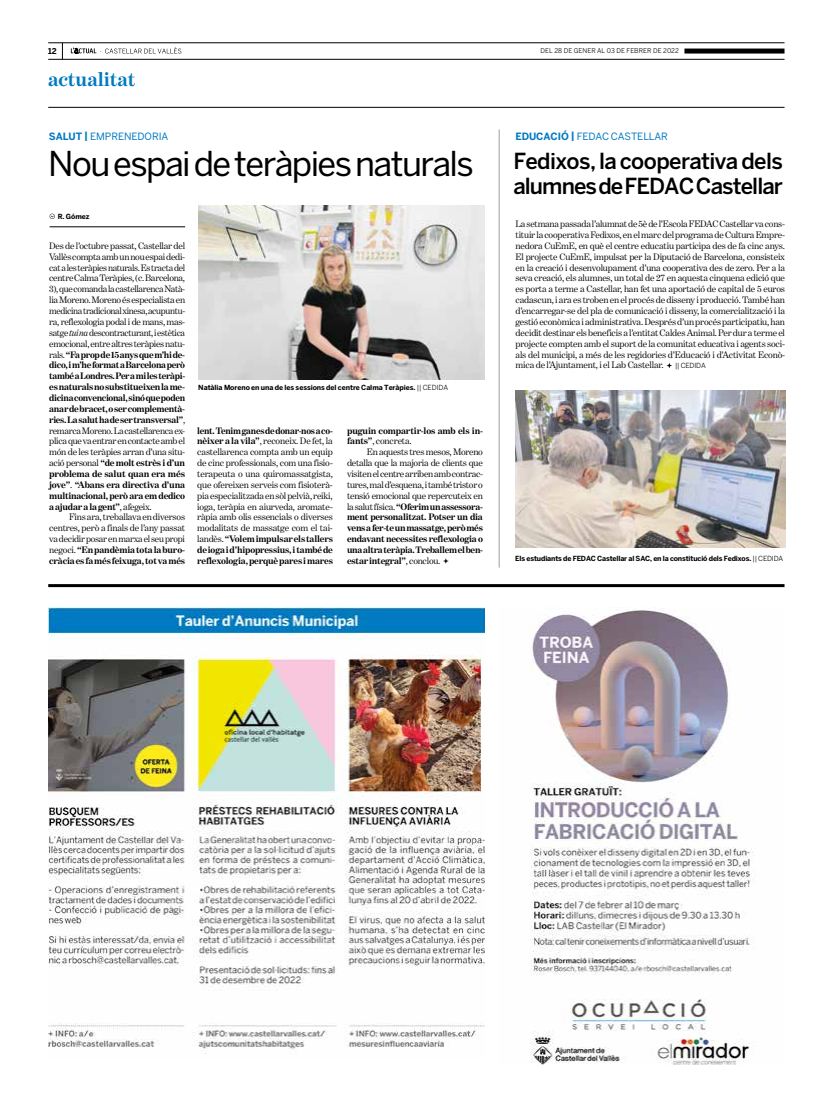
<style>
.page{position:relative;width:820px;height:1106px;background:#fff}
.page>*{position:absolute;margin:0;border:0;box-sizing:border-box;transform-origin:0 0}
.t1{font:34px "Benton Sans";letter-spacing:-.045em;color:#000}
.t2{font:500 22px/25px "Benton Sans";letter-spacing:-.03em;color:#000}
.t3{font:700 20px "Benton Modern One";letter-spacing:-.005em;color:#007ac2}
.t4{font:10px "Benton Sans";letter-spacing:-.005em;color:#007ac2}
.t5{font:9.5px/10.9px "Benton Modern One";letter-spacing:-.025em;color:#000;text-align:justify}
.t6{font:700 9.5px/10.9px "Benton Modern One";letter-spacing:-.015em;color:#000}
.t7{font:700 8px "Benton Sans";color:#000}
.t8{font:700 7px "Benton Sans";letter-spacing:-.02em;color:#000}
.t9{font:6.5px "Benton Sans";letter-spacing:.005em;color:#000}
.s1{font-weight:700}
.s2{font-style:italic}
.s3{font-weight:400}
.s4{font-family:"Benton Sans";font-size:7px}
</style>
<div class="page">
<svg style="left:62px;top:44px;width:1px;height:15px"></svg>
<hr style="left:48px;top:107px;width:736px;height:1px;background:#000">
<hr style="left:48px;top:43px;width:736px;height:1px;background:#000">
<hr style="left:48px;top:59px;width:736px;height:1px;background:#000">
<div style="left:684px;top:49px;width:100px;height:5px;background:#000"></div>
<svg style="left:71px;top:47px;width:110px;height:7px"></svg>
<hr style="left:48px;top:584px;width:736px;height:3px;background:#000">
<img style="left:199px;top:205px;width:286px;height:174px">
<svg style="left:50px;top:214px;width:5px;height:5px"></svg>
<hr style="left:50px;top:226px;width:135px;height:1px;background:#000">
<svg style="left:443px;top:558px;width:5px;height:6px"></svg>
<hr style="left:498px;top:129px;width:1px;height:438px;background:#9d9d9c">
<svg style="left:666px;top:363px;width:6px;height:5px"></svg>
<img style="left:515px;top:390px;width:269px;height:157px">
<img style="left:48px;top:607px;width:436px;height:447px">
<img style="left:530px;top:609px;width:225px;height:455px">
<p class="t7" style="left:48px;top:46px;width:10px">12</p>
<p class="t9" style="left:540px;top:47px;width:140px">DEL 28 DE GENER AL 03 DE FEBRER DE 2022</p>
<h3 class="t3" style="left:48px;top:68px;width:89px">actualitat</h3>
<p class="t4" style="left:49px;top:131px;width:121px"><span class="s1">SALUT |</span> EMPRENEDORIA</p>
<h1 class="t1" style="left:48px;top:144px;width:427px">Nou espai de teràpies naturals</h1>
<p class="t8" style="left:58px;top:212px;width:33px">R. Gómez</p>
<p class="t5" style="left:49px;top:240px;width:137px">Des de l’octubre passat, Castellar del Vallès compta amb un nou espai dedi&shy;cat a les teràpies naturals. Es tracta del centre Calma Teràpies, (c. Barcelona, 3), que comanda la castellarenca Natà&shy;lia Moreno. Moreno és especialista en medicina tradicional xinesa, acupuntu&shy;ra, reflexologia podal i de mans, mas&shy;satge <span class="s2">tui na</span> descontracturant, i estètica emocional, entre altres teràpies natu&shy;rals. <span class="s1">“Fa prop de 15 anys que m’hi de&shy;dico, i m’he format a Barcelona però també a Londres. Per a mi les teràpi&shy;es naturals no substitueixen la me&shy;dicina convencional, sinó que poden anar de bracet, o ser complementà&shy;ries. La salut ha de ser transversal”</span>, remarca Moreno. La castellarenca ex&shy;plica que va entrar en contacte amb el món de les teràpies arran d’una situ&shy;ació personal <span class="s1">“de molt estrès i d’un problema de salut quan era més jove”</span>. <span class="s1">“Abans era directiva d’una multinacional, però ara em dedico a ajudar a la gent”</span>, afegeix.</p>
<p class="t5" style="left:49px;top:512px;width:137px;text-indent:20px">Fins ara, treballava en diversos centres, però a finals de l’any passat va decidir posar en marxa el seu propi negoci. <span class="s1">“En pandèmia tota la buro&shy;cràcia es fa més feixuga, tot va més</span></p>
<p class="t8" style="left:198px;top:383px;width:251px">Natàlia Moreno en una de les sessions del centre Calma Teràpies. <span class="s3">|| CEDIDA</span></p>
<p class="t5" style="left:197px;top:425px;width:137px"><span class="s1">lent. Tenim ganes de donar-nos a co&shy;nèixer a la vila”</span>, reconeix. De fet, la castellarenca compta amb un equip de cinc professionals, com una fisio&shy;terapeuta o una quiromassatgista, que ofereixen serveis com fisioterà&shy;pia especialitzada en sòl pelvià, reiki, ioga, teràpia en aiurveda, aromate&shy;ràpia amb olis essencials o diverses modalitats de massatge com el tai&shy;landès. <span class="s1">“Volem impulsar els tallers de ioga i d’hipopressius, i també de reflexologia, perquè pares i mares</span></p>
<p class="t6" style="left:347px;top:425px;width:137px">puguin compartir-los amb els in&shy;fants”<span class="s3">, concreta.</span></p>
<p class="t5" style="left:347px;top:446px;width:137px;text-indent:20px">En aquests tres mesos, Moreno detalla que la majoria de clients que visiten el centre arriben amb contrac&shy;tures, mal d’esquena, i també tristor o tensió emocional que repercuteix en la salut física. <span class="s1">“Oferim un assessora&shy;ment personalitzat. Potser un dia vens a fer-te un massatge, però més endavant necessites reflexologia o una altra teràpia. Treballem el ben&shy;estar integral”</span>, conclou.</p>
<p class="t4" style="left:515px;top:131px;width:154px"><span class="s1">EDUCACIÓ |</span> FEDAC CASTELLAR</p>
<h2 class="t2" style="left:513px;top:148px;width:271px">Fedixos, la cooperativa dels alumnes de FEDAC Castellar</h2>
<p class="t5" style="left:515px;top:218px;width:271px">La setmana passada l’alumnat de 5è de l’Escola FEDAC Castellar va cons&shy;tituir la cooperativa Fedixos, en el marc del programa de Cultura Empre&shy;nedora CuEmE, en què el centre educatiu participa des de fa cinc anys.<br>El projecte CuEmE, impulsat per la Diputació de Barcelona, consisteix en la creació i desenvolupament d’una cooperativa des de zero. Per a la seva creació, els alumnes, un total de 27 en aquesta cinquena edició que es porta a terme a Castellar, han fet una aportació de capital de 5 euros cadascun, i ara es troben en el procés de disseny i producció. També han d’encarregar-se del pla de comunicació i disseny, la comercialització i la gestió econòmica i administrativa. Després d’un procés participatiu, han decidit destinar els beneficis a l’entitat Caldes Animal. Per dur a terme el projecte compten amb el suport de la comunitat educativa i agents soci&shy;als del municipi, a més de les regidories d’Educació i d’Activitat Econò&shy;mica de l’Ajuntament, i el Lab Castellar. <span class="s4">|| CEDIDA</span></p>
<p class="t8" style="left:515px;top:554px;width:269px">Els estudiants de FEDAC Castellar al SAC, en la constitució dels Fedixos. <span class="s3">|| CEDIDA</span></p>
</div>
